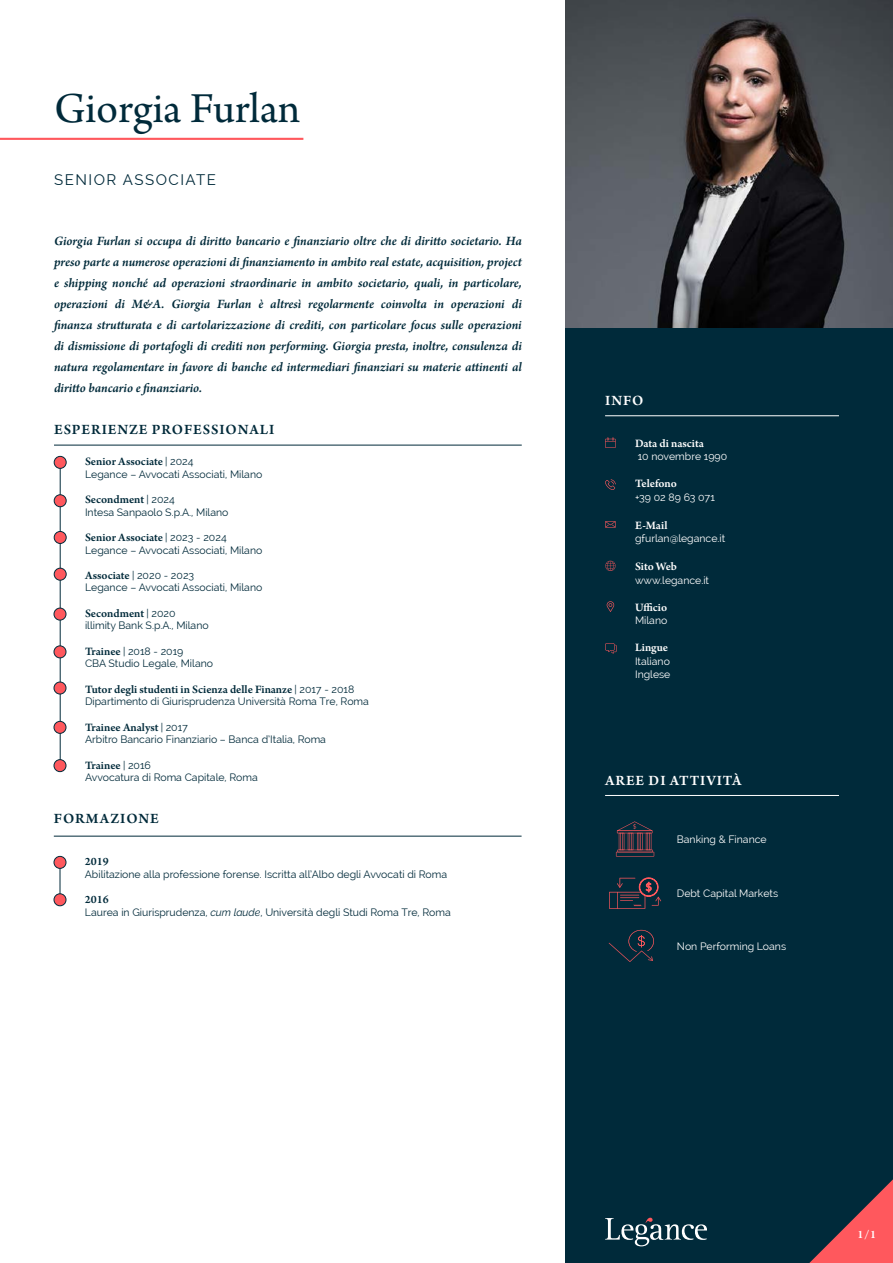
<style>
.page{position:relative;width:893px;height:1263px;background:#fff}
.page>*{position:absolute;margin:0;border:0;box-sizing:border-box;transform-origin:0 0}
.t1{font:45px "Arno Pro";letter-spacing:-.005em;color:#002a3a}
.t2{font:600 15px "Arno Pro";letter-spacing:.06em;color:#002a3a}
.t3{font:600 15px "Arno Pro";letter-spacing:.06em;color:#fff}
.t4{font:15px "Raleway";letter-spacing:.1em;color:#002a3a}
.t5{font:italic 600 13.5px/21px "Arno Pro";letter-spacing:-.005em;color:#002a3a;text-align:justify}
.t6{font:600 12px "Arno Pro";color:#002a3a}
.t7{font:600 12px "Arno Pro";color:#fff}
.t8{font:10.5px/12.6px "Raleway";color:#002a3a}
.t9{font:10.5px/13.5px "Raleway";color:#fff}
.s1{font-family:"Raleway";font-weight:400;font-size:10.5px}
.s2{font-family:"Arno Pro";font-weight:600;font-size:12px}
.s3{font-style:italic}
</style>
<div class="page">
<div style="left:566px;top:0;width:327px;height:1263px;background:#002a3a"></div>
<hr style="left:60px;top:462px;width:1px;height:304px;background:#002a3a">
<hr style="left:60px;top:862px;width:1px;height:40px;background:#002a3a">
<hr style="left:54px;top:445px;width:468px;height:1px;background:#002a3a">
<hr style="left:54px;top:836px;width:468px;height:1px;background:#002a3a">
<div style="left:54px;top:456px;width:12px;height:12px;background:#ff585d;border-radius:50%"></div>
<div style="left:54px;top:456px;width:12px;height:13px;border:1px solid #002a3a;border-radius:50%"></div>
<div style="left:54px;top:856px;width:12px;height:12px;background:#ff585d;border-radius:50%"></div>
<div style="left:54px;top:856px;width:12px;height:12px;border:1px solid #002a3a;border-radius:50%"></div>
<div style="left:54px;top:495px;width:12px;height:12px;background:#ff585d;border-radius:50%"></div>
<div style="left:54px;top:495px;width:12px;height:12px;border:1px solid #002a3a;border-radius:50%"></div>
<div style="left:54px;top:531px;width:12px;height:12px;background:#ff585d;border-radius:50%"></div>
<div style="left:54px;top:531px;width:12px;height:13px;border:1px solid #002a3a;border-radius:50%"></div>
<div style="left:54px;top:568px;width:12px;height:12px;background:#ff585d;border-radius:50%"></div>
<div style="left:54px;top:568px;width:12px;height:12px;border:1px solid #002a3a;border-radius:50%"></div>
<div style="left:54px;top:608px;width:12px;height:12px;background:#ff585d;border-radius:50%"></div>
<div style="left:54px;top:608px;width:12px;height:12px;border:1px solid #002a3a;border-radius:50%"></div>
<div style="left:54px;top:646px;width:12px;height:12px;background:#ff585d;border-radius:50%"></div>
<div style="left:54px;top:646px;width:12px;height:12px;border:1px solid #002a3a;border-radius:50%"></div>
<div style="left:54px;top:894px;width:12px;height:12px;background:#ff585d;border-radius:50%"></div>
<div style="left:54px;top:893px;width:12px;height:13px;border:1px solid #002a3a;border-radius:50%"></div>
<svg style="left:607px;top:601px;width:7px;height:11px"></svg>
<svg style="left:605px;top:521px;width:11px;height:7px"></svg>
<svg style="left:605px;top:479px;width:11px;height:11px"></svg>
<svg style="left:605px;top:561px;width:11px;height:10px"></svg>
<svg style="left:605px;top:437px;width:11px;height:11px"></svg>
<svg style="left:605px;top:643px;width:12px;height:11px"></svg>
<hr style="left:605px;top:415px;width:234px;height:1px;background:#fff">
<hr style="left:605px;top:795px;width:234px;height:1px;background:#fff">
<svg style="left:616px;top:821px;width:38px;height:35px"></svg>
<svg style="left:609px;top:877px;width:52px;height:32px"></svg>
<svg style="left:609px;top:930px;width:45px;height:32px"></svg>
<img style="left:566px;top:0;width:327px;height:327px">
<hr style="left:0;top:138px;width:303px;height:2px;background:#ff585d">
<div style="left:54px;top:760px;width:12px;height:12px;background:#ff585d;border-radius:50%"></div>
<div style="left:54px;top:759px;width:12px;height:13px;border:1px solid #002a3a;border-radius:50%"></div>
<div style="left:54px;top:721px;width:12px;height:12px;background:#ff585d;border-radius:50%"></div>
<div style="left:54px;top:721px;width:12px;height:12px;border:1px solid #002a3a;border-radius:50%"></div>
<div style="left:54px;top:682px;width:12px;height:12px;background:#ff585d;border-radius:50%"></div>
<div style="left:54px;top:682px;width:12px;height:12px;border:1px solid #002a3a;border-radius:50%"></div>
<svg style="left:605px;top:1218px;width:102px;height:28px"></svg>
<svg style="left:809px;top:1179px;width:84px;height:84px"></svg>
<h1 class="t1" style="left:54px;top:83px;width:248px">Giorgia Furlan</h1>
<p class="t4" style="left:54px;top:171px;width:164px">SENIOR ASSOCIATE</p>
<p class="t5" style="left:54px;top:231px;width:469px">Giorgia Furlan si occupa di diritto bancario e finanziario oltre che di diritto societario. Ha preso parte a numerose operazioni di finanziamento in ambito real estate, acquisition, project e shipping nonché ad operazioni straordinarie in ambito societario, quali, in particolare, operazioni di M&amp;A. Giorgia Furlan è altresì regolarmente coinvolta in operazioni di finanza strutturata e di cartolarizzazione di crediti, con particolare focus sulle operazioni di dismissione di portafogli di crediti non performing. Giorgia presta, inoltre, consulenza di natura regolamentare in favore di banche ed intermediari finanziari su materie attinenti al diritto bancario e finanziario.</p>
<p class="t2" style="left:54px;top:421px;width:222px">ESPERIENZE PROFESSIONALI</p>
<p class="t6" style="left:85px;top:454px;width:110px">Senior Associate <span class="s1">| 2024</span></p>
<p class="t8" style="left:85px;top:468px;width:179px">Legance – Avvocati Associati, Milano</p>
<p class="t6" style="left:85px;top:492px;width:91px">Secondment <span class="s1">| 2024</span></p>
<p class="t8" style="left:85px;top:505px;width:145px">Intesa Sanpaolo S.p.A., Milano</p>
<p class="t6" style="left:85px;top:530px;width:143px">Senior Associate <span class="s1">| 2023 - 2024</span></p>
<p class="t8" style="left:85px;top:543px;width:179px">Legance – Avvocati Associati, Milano</p>
<p class="t8" style="left:85px;top:569px;width:179px"><span class="s2">Associate</span> | 2020 - 2023<br>Legance – Avvocati Associati, Milano</p>
<p class="t6" style="left:85px;top:606px;width:92px">Secondment <span class="s1">| 2020</span></p>
<p class="t8" style="left:85px;top:619px;width:125px">illimity Bank S.p.A., Milano</p>
<p class="t8" style="left:85px;top:645px;width:130px"><span class="s2">Trainee</span> | 2018 - 2019<br>CBA Studio Legale, Milano</p>
<p class="t6" style="left:85px;top:682px;width:271px">Tutor degli studenti in Scienza delle Finanze <span class="s1">| 2017 - 2018</span></p>
<p class="t8" style="left:85px;top:695px;width:285px">Dipartimento di Giurisprudenza Università Roma Tre, Roma</p>
<p class="t6" style="left:85px;top:720px;width:104px">Trainee Analyst <span class="s1">| 2017</span></p>
<p class="t8" style="left:85px;top:733px;width:242px">Arbitro Bancario Finanziario – Banca d’Italia, Roma</p>
<p class="t6" style="left:85px;top:758px;width:67px">Trainee <span class="s1">| 2016</span></p>
<p class="t8" style="left:85px;top:771px;width:174px">Avvocatura di Roma Capitale, Roma</p>
<p class="t2" style="left:54px;top:810px;width:107px">FORMAZIONE</p>
<p class="t6" style="left:85px;top:854px;width:25px">2019</p>
<p class="t8" style="left:85px;top:868px;width:364px">Abilitazione alla professione forense. Iscritta all’Albo degli Avvocati di Roma</p>
<p class="t6" style="left:85px;top:892px;width:25px">2016</p>
<p class="t8" style="left:85px;top:906px;width:367px">Laurea in Giurisprudenza, <span class="s3">cum laude</span>, Università degli Studi Roma Tre, Roma</p>
<p class="t3" style="left:605px;top:392px;width:40px">INFO</p>
<p class="t7" style="left:635px;top:436px;width:70px">Data di nascita</p>
<p class="t9" style="left:638px;top:450px;width:91px">10 novembre 1990</p>
<p class="t7" style="left:635px;top:477px;width:43px">Telefono</p>
<p class="t9" style="left:635px;top:490px;width:81px">+39 02 89 63 071</p>
<p class="t7" style="left:635px;top:518px;width:34px">E-Mail</p>
<p class="t9" style="left:635px;top:532px;width:92px">gfurlan@legance.it</p>
<p class="t7" style="left:635px;top:559px;width:43px">Sito Web</p>
<p class="t9" style="left:635px;top:573px;width:76px">www.legance.it</p>
<p class="t7" style="left:635px;top:600px;width:34px">Ufficio</p>
<p class="t9" style="left:635px;top:613px;width:34px">Milano</p>
<p class="t7" style="left:635px;top:640px;width:35px">Lingue</p>
<p class="t9" style="left:635px;top:654px;width:37px">Italiano<br>Inglese</p>
<p class="t3" style="left:605px;top:771px;width:138px">AREE DI ATTIVITÀ</p>
<p class="t9" style="left:677px;top:832px;width:91px">Banking &amp; Finance</p>
<p class="t9" style="left:677px;top:886px;width:103px">Debt Capital Markets</p>
<p class="t9" style="left:677px;top:939px;width:111px">Non Performing Loans</p>
<p class="t7" style="left:857px;top:1228px;width:20px">1/1</p>
</div>
